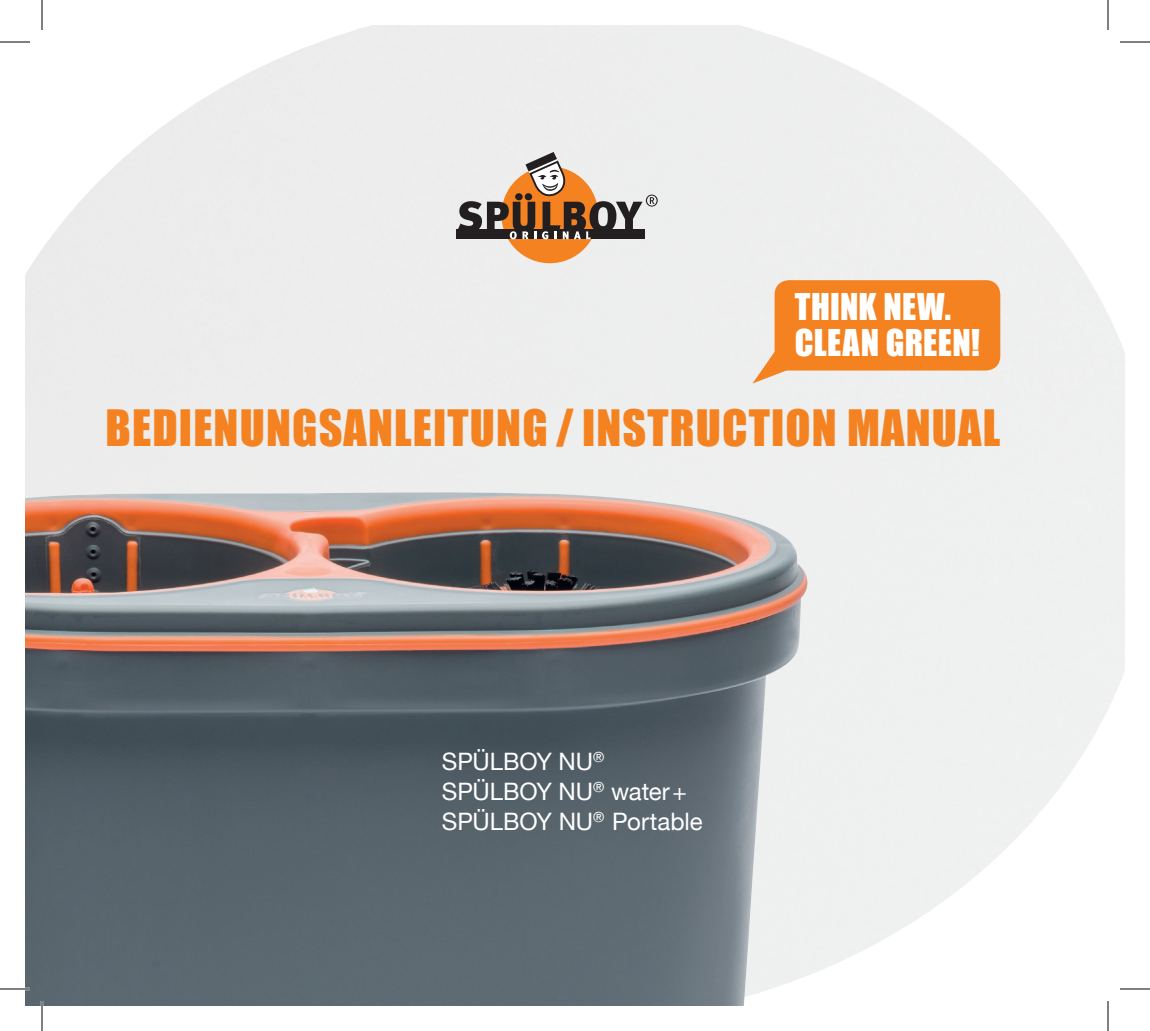
<style>
.page{position:relative;width:1150px;height:1031px;background:#fff}
.page>*{position:absolute;margin:0;border:0;box-sizing:border-box;transform-origin:0 0}
.t1{font:46px "Impact";letter-spacing:.025em;color:#f58220}
.t2{font:34px/36.4px "Impact";letter-spacing:.01em;color:#fff}
.t3{font:24px/30px "Helvetica Neue";letter-spacing:-.005em;color:#fff}
</style>
<div class="page">
<div style="left:163px;top:25px;width:687px;height:950px;background:#edeeed"></div>
<img style="left:918px;top:105px;width:138px;height:690px">
<div style="left:501px;top:166px;width:97px;height:97px;background:#f58220;border-radius:50%"></div>
<div style="left:456px;top:230px;width:188px;height:9px;background:#231f20"></div>
<svg style="left:458px;top:152px;width:200px;height:87px"></svg>
<img style="left:25px;top:492px;width:783px;height:514px">
<svg style="left:752px;top:347px;width:39px;height:36px"></svg>
<div style="left:774px;top:280px;width:226px;height:90px;background:#f58220;border-radius:15px"></div>
<hr style="left:0;top:988px;width:30px;height:2px;background:#fff">
<hr style="left:41px;top:1001px;width:2px;height:30px;background:#fff">
<hr style="left:0;top:42px;width:30px;height:1px;background:#000">
<hr style="left:1120px;top:42px;width:30px;height:1px;background:#000">
<hr style="left:0;top:988px;width:30px;height:1px;background:#000">
<hr style="left:1120px;top:988px;width:30px;height:1px;background:#000">
<hr style="left:42px;top:0;width:1px;height:30px;background:#000">
<hr style="left:42px;top:1001px;width:1px;height:30px;background:#000">
<hr style="left:1107px;top:0;width:1px;height:30px;background:#000">
<hr style="left:1107px;top:1001px;width:1px;height:30px;background:#000">
<h2 class="t2" style="left:795px;top:287px;width:187px">THINK NEW.<br>CLEAN GREEN!</h2>
<h1 class="t1" style="left:105px;top:392px;width:896px">BEDIENUNGSANLEITUNG / INSTRUCTION MANUAL</h1>
<p class="t3" style="left:442px;top:747px;width:262px">SPÜLBOY NU<sup>®<br></sup>SPÜLBOY NU<sup>®</sup> water+<br>SPÜLBOY NU<sup>®</sup> Portable</p>
</div>
